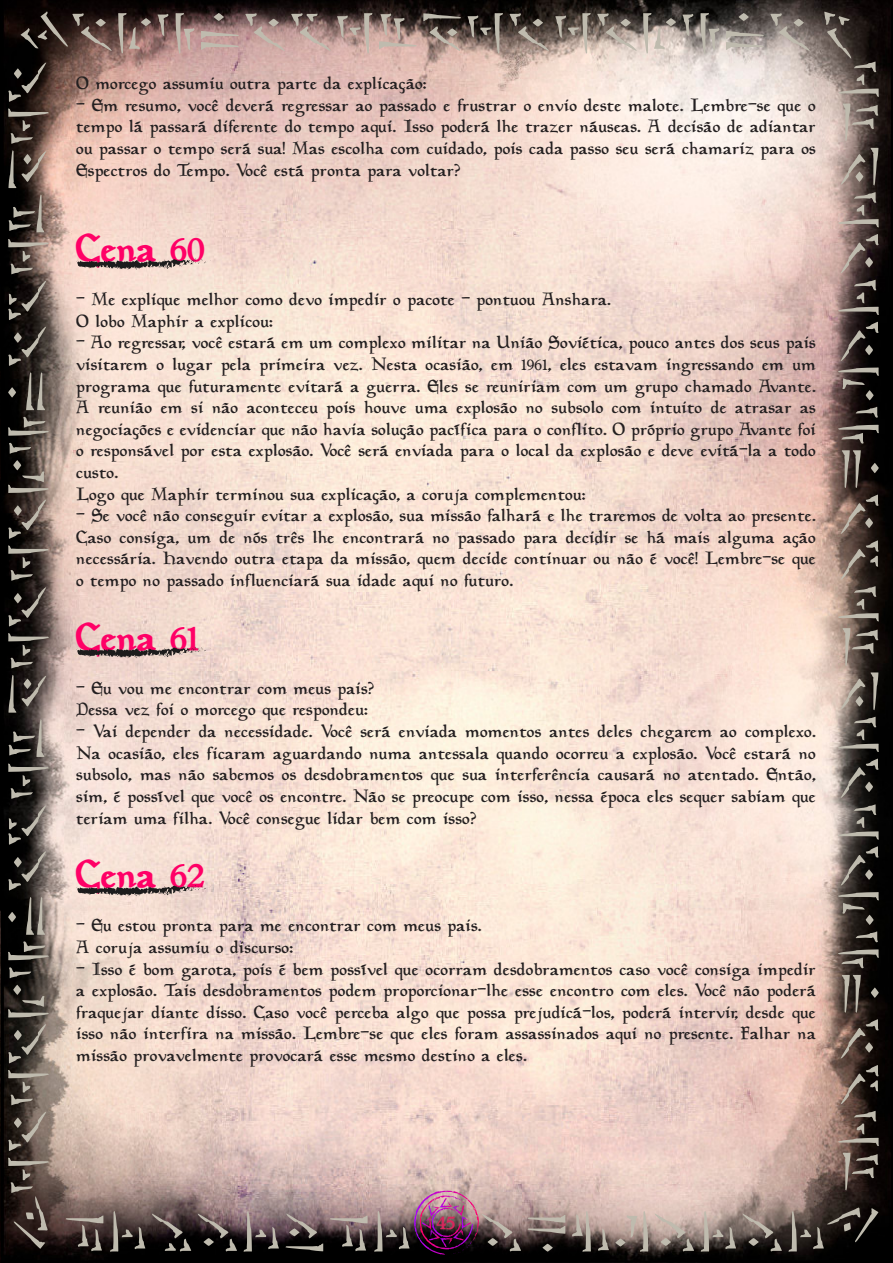
<style>
.page{position:relative;width:893px;height:1263px;background:#fff}
.page>*{position:absolute;margin:0;border:0;box-sizing:border-box;transform-origin:0 0}
.t1{font:700 39px "Planewalker";color:#f06}
.t2{font:700 21px "Planewalker";color:#d7285d}
.t3{font:18px/21.6px "Planewalker";color:#231f20;text-align:justify}
</style>
<div class="page">
<img style="left:0;top:0;width:893px;height:1263px">
<svg style="left:77px;top:258px;width:134px;height:12px;background:#a89890"></svg>
<svg style="left:77px;top:647px;width:134px;height:11px"></svg>
<svg style="left:77px;top:885px;width:134px;height:11px"></svg>
<svg style="left:838px;top:62px;width:41px;height:1128px;background:#443733"></svg>
<svg style="left:8px;top:63px;width:41px;height:1130px;background:#322a26"></svg>
<svg style="left:19px;top:11px;width:843px;height:54px;background:#86716c"></svg>
<svg style="left:11px;top:1191px;width:867px;height:65px;background:#655352"></svg>
<p class="t3" style="left:77px;top:73px;width:352px">O morcego assumiu outra parte da explicação:</p>
<p class="t3" style="left:77px;top:95px;width:741px">- Em resumo, você deverá regressar ao passado e frustrar o envio deste malote. Lembre-se que o tempo lá passará diferente do tempo aqui. Isso poderá lhe trazer náuseas. A decisão de adiantar ou passar o tempo será sua! Mas escolha com cuidado, pois cada passo seu será chamariz para os Espectros do Tempo. Você está pronta para voltar?</p>
<p class="t1" style="left:77px;top:224px;width:131px">Cena 60</p>
<p class="t3" style="left:77px;top:289px;width:537px">- Me explique melhor como devo impedir o pacote - pontuou Anshara.</p>
<p class="t3" style="left:77px;top:310px;width:198px">O lobo Maphir a explicou:</p>
<p class="t3" style="left:77px;top:332px;width:741px">- Ao regressar, você estará em um complexo militar na União Soviética, pouco antes dos seus pais visitarem o lugar pela primeira vez. Nesta ocasião, em 1961, eles estavam ingressando em um programa que futuramente evitará a guerra. Eles se reuniriam com um grupo chamado Avante.<br>A reunião em si não aconteceu pois houve uma explosão no subsolo com intuito de atrasar as negociações e evidenciar que não havia solução pacíffiica para o conffllito. O próprio grupo Avante foi o responsável por esta explosão. Você será enviada para o local da explosão e deve evitá-la a todo custo.</p>
<p class="t3" style="left:77px;top:483px;width:511px">Logo que Maphir terminou sua explicação, a coruja complementou:</p>
<p class="t3" style="left:77px;top:505px;width:741px">- Se você não conseguir evitar a explosão, sua missão falhará e lhe traremos de volta ao presente.<br>Caso consiga, um de nós três lhe encontrará no passado para decidir se há mais alguma ação necessária. Havendo outra etapa da missão, quem decide continuar ou não é você! Lembre-se que o tempo no passado infflluenciará sua idade aqui no futuro.</p>
<p class="t1" style="left:77px;top:613px;width:125px">Cena 61</p>
<p class="t3" style="left:77px;top:678px;width:300px">- Eu vou me encontrar com meus pais?</p>
<p class="t3" style="left:77px;top:699px;width:293px">Dessa vez foi o morcego que respondeu:</p>
<p class="t3" style="left:77px;top:721px;width:741px">- Vai depender da necessidade. Você será enviada momentos antes deles chegarem ao complexo.<br>Na ocasião, eles ffiicaram aguardando numa antessala quando ocorreu a explosão. Você estará no subsolo, mas não sabemos os desdobramentos que sua interferência causará no atentado. Então, sim, é possível que você os encontre. Não se preocupe com isso, nessa época eles sequer sabiam que teriam uma ffiilha. Você consegue lidar bem com isso?</p>
<p class="t1" style="left:77px;top:850px;width:130px">Cena 62</p>
<p class="t3" style="left:77px;top:915px;width:407px">- Eu estou pronta para me encontrar com meus pais.</p>
<p class="t3" style="left:77px;top:937px;width:219px">A coruja assumiu o discurso:</p>
<p class="t3" style="left:77px;top:958px;width:741px">- Isso é bom garota, pois é bem possível que ocorram desdobramentos caso você consiga impedir a explosão. Tais desdobramentos podem proporcionar-lhe esse encontro com eles. Você não poderá fraquejar diante disso. Caso você perceba algo que possa prejudicá-los, poderá intervir, desde que isso não interffiira na missão. Lembre-se que eles foram assassinados aqui no presente. Falhar na missão provavelmente provocará esse mesmo destino a eles.</p>
<p class="t2" style="left:437px;top:1209px;width:20px">45</p>
</div>
